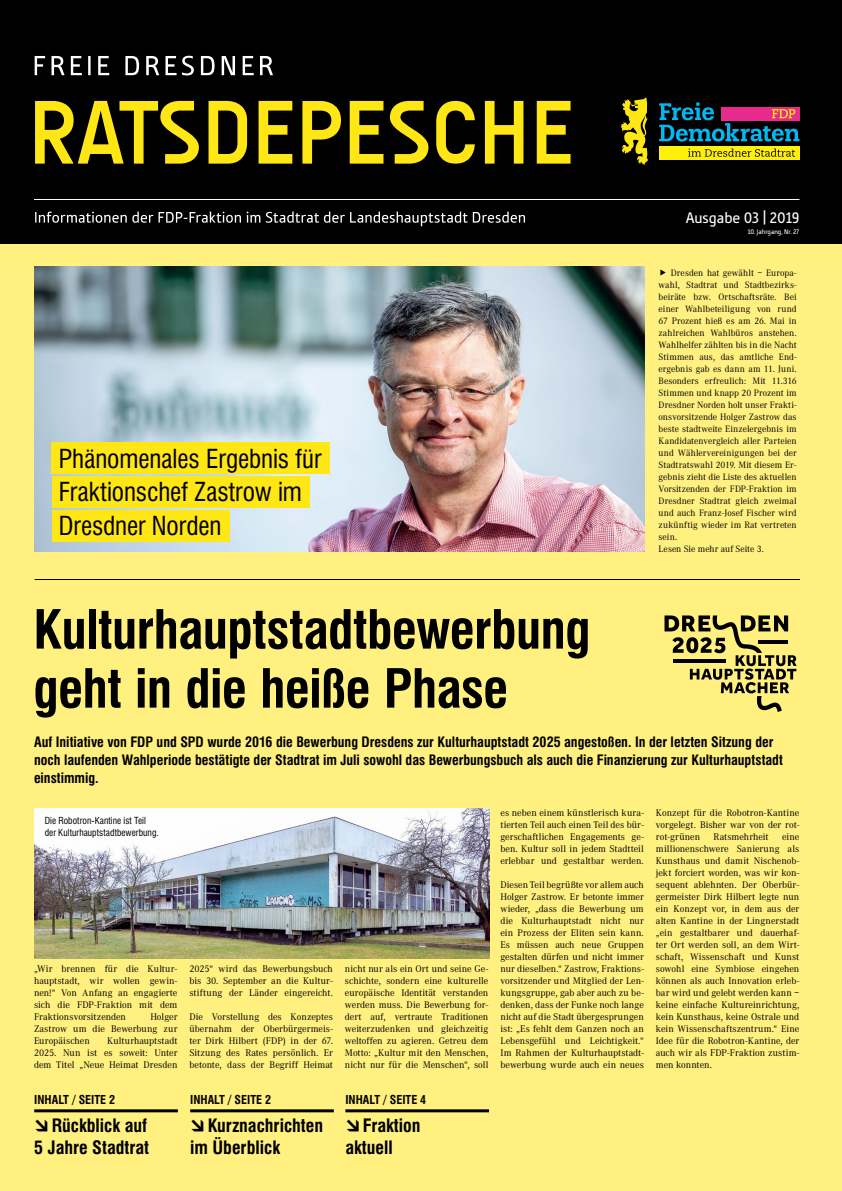
<style>
.page{position:relative;width:842px;height:1191px;background:#fff080}
.page>*{position:absolute;margin:0;border:0;box-sizing:border-box;transform-origin:0 0}
.t1{font:700 condensed 52.5px/59px "Swiss 721 BT";letter-spacing:-.015em;color:#000}
.t2{font:condensed 25.5px/33.5px "Swiss 721 BT";letter-spacing:-.005em;color:#000}
.t3{font:700 condensed 18px/22px "Swiss 721 BT";color:#000}
.t4{font:16px "Tabula ITC";letter-spacing:-.005em;color:#fff}
.t5{font:700 condensed 14px/18px "Swiss 721 BT";color:#000}
.t6{font:700 condensed 12px "Swiss 721 BT";color:#000}
.t7{font:10px/12px "Corporate A";letter-spacing:-.005em;color:#000;text-align:justify}
.t8{font:9.6px/12px "Corporate A";letter-spacing:.005em;color:#000}
.t9{font:condensed 9.5px/12px "Swiss 721 BT";letter-spacing:.005em;color:#000}
.t10{font:7px "Tabula ITC";letter-spacing:-.005em;color:#fff}
</style>
<div class="page">
<div style="left:0;top:0;width:842px;height:244px;background:#000"></div>
<svg style="left:35px;top:101px;width:535px;height:63px"></svg>
<svg style="left:35px;top:56px;width:238px;height:19px"></svg>
<hr style="left:34px;top:199px;width:765px;height:1px;background:#fff">
<hr style="left:34px;top:1109px;width:144px;height:3px;background:#000">
<hr style="left:190px;top:1109px;width:144px;height:3px;background:#000">
<hr style="left:345px;top:1109px;width:144px;height:3px;background:#000">
<hr style="left:35px;top:579px;width:765px;height:1px;background:#000">
<img style="left:35px;top:267px;width:609px;height:284px">
<div style="left:52px;top:510px;width:178px;height:32px;background:#ffe715"></div>
<div style="left:659px;top:146px;width:140px;height:13px;background:#fff00c"></div>
<svg style="left:659px;top:102px;width:140px;height:40px"></svg>
<svg style="left:620px;top:97px;width:28px;height:68px"></svg>
<svg style="left:688px;top:148px;width:107px;height:9px"></svg>
<svg style="left:35px;top:212px;width:490px;height:14px"></svg>
<img style="left:34px;top:808px;width:455px;height:150px">
<div style="left:41px;top:815px;width:122px;height:25px;background:#fff"></div>
<svg style="left:664px;top:615px;width:133px;height:97px"></svg>
<div style="left:52px;top:476px;width:257px;height:32px;background:#ffe715"></div>
<div style="left:52px;top:442px;width:278px;height:32px;background:#ffe715"></div>
<h2 class="t2" style="left:59px;top:442px;width:264px">Phänomenales Ergebnis für<br>Fraktionschef Zastrow im<br>Dresdner Norden</h2>
<h1 class="t1" style="left:33px;top:600px;width:559px">Kulturhauptstadtbewerbung geht in die heiße Phase</h1>
<h3 class="t4" style="left:686px;top:208px;width:115px">Ausgabe 03 | 2019</h3>
<p class="t10" style="left:748px;top:227px;width:53px">10. Jahrgang, Nr. 27</p>
<p class="t8" style="left:659px;top:267px;width:140px;text-indent:12px">Dresden hat gewählt – Europa&shy;wahl, Stadtrat und Stadtbezirks&shy;beiräte bzw. Ortschaftsräte. Bei einer Wahlbeteiligung von rund<br>67 Prozent hieß es am 26. Mai in zahlreichen Wahlbüros anstehen.<br>Wahlhelfer zählten bis in die Nacht<br>Stimmen aus, das amtliche End&shy;ergebnis gab es dann am 11. Juni.<br>Besonders erfreulich: Mit 11.316<br>Stimmen und knapp 20 Prozent im<br>Dresdner Norden holt unser Frakti&shy;onsvorsitzende Holger Zastrow das beste stadtweite Einzelergebnis im<br>Kandidatenvergleich aller Parteien und Wählervereinigungen bei der<br>Stadtratswahl 2019. Mit diesem Er&shy;gebnis zieht die Liste des aktuellen<br>Vorsitzenden der FDP-Fraktion im<br>Dresdner Stadtrat gleich zweimal und auch Franz-Josef Fischer wird zukünftig wieder im Rat vertreten sein.<br>Lesen Sie mehr auf Seite 3.</p>
<p class="t5" style="left:34px;top:733px;width:750px">Auf Initiative von FDP und SPD wurde 2016 die Bewerbung Dresdens zur Kulturhauptstadt 2025 angestoßen. In der letzten Sitzung der noch laufenden Wahlperiode bestätigte der Stadtrat im Juli sowohl das Bewerbungsbuch als auch die Finanzierung zur Kulturhauptstadt einstimmig.</p>
<p class="t9" style="left:45px;top:814px;width:115px">Die Robotron-Kantine ist Teil der Kulturhauptstadtbewerbung.</p>
<p class="t7" style="left:656px;top:807px;width:145px">Konzept für die Robotron-Kantine vorgelegt. Bisher war von der rot&shy;rot-grünen</p>
<p class="t7" style="left:500px;top:807px;width:145px">es neben einem künstlerisch kura&shy;tierten Teil auch einen Teil des bür&shy;gerschaftlichen Engagements ge&shy;ben. Kultur soll in jedem Stadtteil erlebbar und gestaltbar werden.</p>
<p class="t7" style="left:500px;top:879px;width:145px">Diesen Teil begrüßte vor allem auch Holger Zastrow. Er betonte immer wieder, „dass die Bewerbung um die Kulturhauptstadt nicht nur ein Prozess der Eliten sein kann.<br>Es müssen auch neue Gruppen gestalten dürfen und nicht immer nur dieselben.“ Zastrow, Fraktions&shy;vorsitzender und Mitglied der Len&shy;kungsgruppe, gab aber auch zu be&shy;denken, dass der Funke noch lange nicht auf die Stadt übergesprungen ist: „Es fehlt dem Ganzen noch an Lebensgefühl und Leichtigkeit.“ Im Rahmen der Kulturhauptstadt&shy;bewerbung wurde auch ein neues</p>
<p class="t7" style="left:714px;top:831px;width:56px">Ratsmehrheit</p>
<p class="t7" style="left:656px;top:831px;width:145px;text-indent:126px">eine millionenschwere Sanierung als Kunsthaus und damit Nischenob&shy;jekt forciert worden, was wir kon&shy;sequent ablehnten. Der Oberbür&shy;germeister Dirk Hilbert legte nun ein Konzept vor, in dem aus der alten Kantine in der Lingnerstadt „ein gestaltbarer und dauerhaf&shy;ter Ort werden soll, an dem Wirt&shy;schaft, Wissenschaft und Kunst sowohl eine Symbiose eingehen können als auch Innovation erleb&shy;bar wird und gelebt werden kann – keine einfache Kultureinrichtung, kein Kunsthaus, keine Ostrale und kein Wissenschaftszentrum.“ Eine Idee für die Robotron-Kantine, der auch wir als FDP-Fraktion zustim&shy;men konnten.</p>
<p class="t7" style="left:34px;top:963px;width:145px">„Wir brennen für die Kultur&shy;hauptstadt, wir wollen gewin&shy;nen!“ Von Anfang an engagierte sich die FDP-Fraktion mit dem Fraktionsvorsitzenden</p>
<p class="t7" style="left:345px;top:963px;width:145px">nicht nur als ein Ort und seine Ge&shy;schichte, sondern eine kulturelle europäische Identität verstanden werden muss. Die Bewerbung for&shy;dert auf, vertraute Traditionen weiterzudenken und gleichzeitig weltoffen zu agieren. Getreu dem Motto: „Kultur mit den Menschen, nicht nur für die Menschen“, soll</p>
<p class="t7" style="left:189px;top:963px;width:145px">2025“ wird das Bewerbungsbuch bis 30. September an die Kultur&shy;stiftung der Länder eingereicht.</p>
<p class="t7" style="left:189px;top:1011px;width:145px">Die Vorstellung des Konzeptes übernahm der Oberbürgermeis&shy;ter Dirk Hilbert (FDP) in der 67.<br>Sitzung des Rates persönlich. Er betonte, dass der Begriff Heimat</p>
<p class="t7" style="left:34px;top:1011px;width:145px;text-indent:116px">Holger Zastrow um die Bewerbung zur Europäischen</p>
<p class="t7" style="left:34px;top:1035px;width:145px;text-indent:73px">Kulturhauptstadt 2025. Nun ist es soweit: Unter dem Titel „Neue Heimat Dresden</p>
<p class="t6" style="left:34px;top:1092px;width:82px">INHALT / SEITE 2</p>
<h3 class="t3" style="left:34px;top:1114px;width:116px">→ Rückblick auf<br>5 Jahre Stadtrat</h3>
<p class="t6" style="left:190px;top:1092px;width:82px">INHALT / SEITE 2</p>
<h3 class="t3" style="left:190px;top:1114px;width:134px">→ Kurznachrichten im Überblick</h3>
<p class="t6" style="left:345px;top:1092px;width:82px">INHALT / SEITE 4</p>
<h3 class="t3" style="left:345px;top:1114px;width:77px">→ Fraktion aktuell</h3>
</div>
